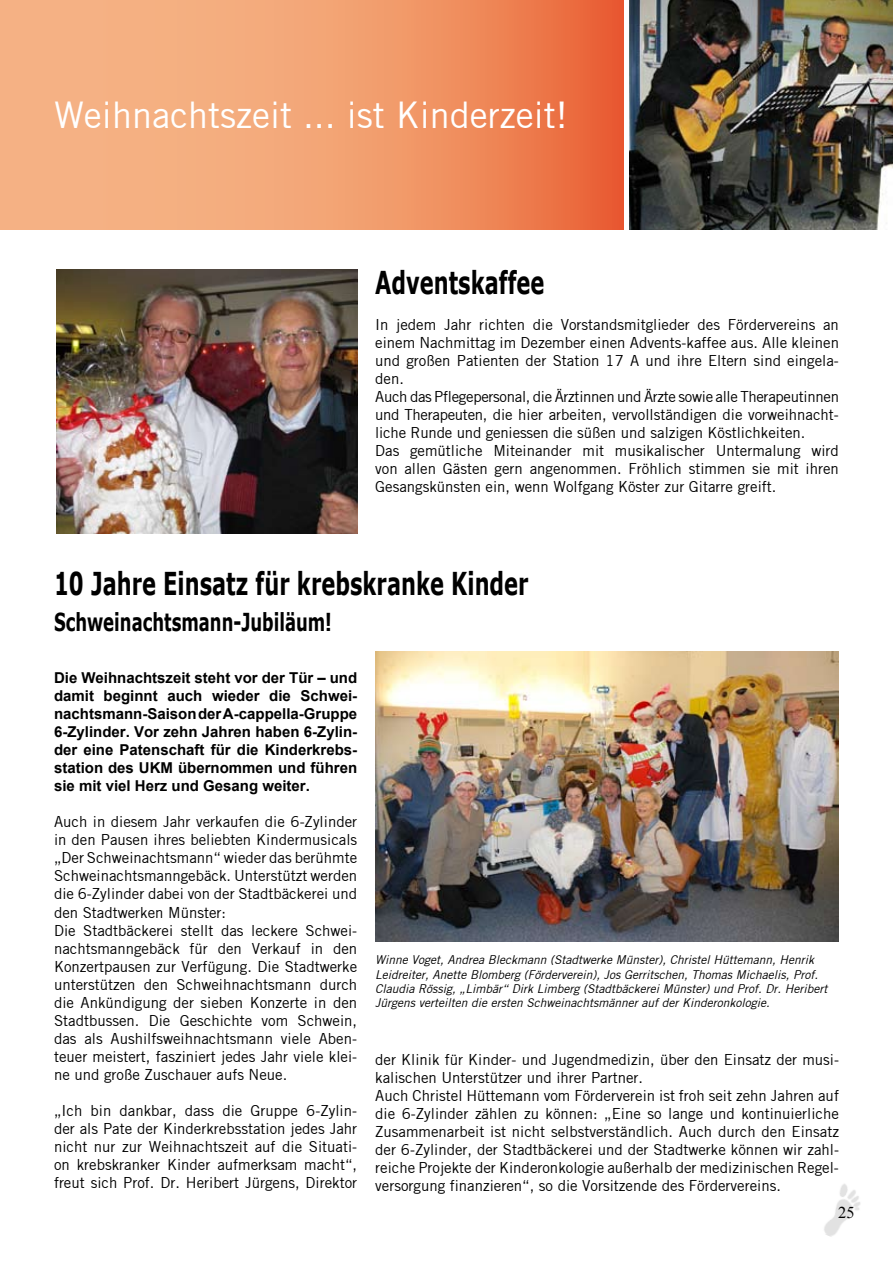
<style>
.page{position:relative;width:893px;height:1263px;background:#fff}
.page>*{position:absolute;margin:0;border:0;box-sizing:border-box;transform-origin:0 0}
.t1{font:36px "Trade Gothic";color:#fff}
.t2{font:700 31.5px "Verdana";color:#000;scale:.67 1}
.t3{font:700 24.75px "Verdana";color:#000;scale:.67 1}
.t4{font:16.5px "Times New Roman";color:#000}
.t5{font:15px/18px "Trade Gothic";color:#000}
.t6{font:700 15px/18px "Arial";color:#000;text-align:justify}
.t7{font:italic 12px/14.4px "Trade Gothic";color:#000}
</style>
<div class="page">
<svg style="left:0;top:0;width:624px;height:229px;background:#f19a6c"></svg>
<img style="left:56px;top:269px;width:301px;height:265px">
<img style="left:630px;top:0;width:263px;height:230px">
<img style="left:824px;top:1184px;width:37px;height:53px">
<img style="left:375px;top:651px;width:464px;height:290px">
<h1 class="t1" style="left:54px;top:94px;width:515px">Weihnachtszeit ... ist Kinderzeit!</h1>
<h2 class="t2" style="left:375px;top:262px;width:254px">Adventskaffee</h2>
<p class="t5" style="left:375px;top:315px;width:465px">In jedem Jahr richten die Vorstandsmitglieder des Fördervereins an einem Nachmittag im Dezember einen Advents-kaffee aus. Alle kleinen und großen Patienten der Station 17 A und ihre Eltern sind eingela&shy;den.<br>Auch das Pflegepersonal, die Ärztinnen und Ärzte sowie alle Therapeutinnen und Therapeuten, die hier arbeiten, vervollständigen die vorweihnacht&shy;liche Runde und geniessen die süßen und salzigen Köstlichkeiten.<br>Das gemütliche Miteinander mit musikalischer Untermalung wird von allen Gästen gern angenommen. Fröhlich stimmen sie mit ihren Gesangskünsten ein, wenn Wolfgang Köster zur Gitarre greift.</p>
<h2 class="t2" style="left:54px;top:563px;width:710px">10 Jahre Einsatz für krebskranke Kinder</h2>
<h3 class="t3" style="left:54px;top:606px;width:416px">Schweinachtsmann-Jubiläum!</h3>
<p class="t6" style="left:54px;top:670px;width:305px">Die Weihnachtszeit steht vor der Tür – und damit beginnt auch wieder die Schwei&shy;nachtsmann-Saison der A-cappella-Gruppe 6-Zylinder. Vor zehn Jahren haben 6-Zylin&shy;der eine Patenschaft für die Kinderkrebs&shy;station des UKM übernommen und führen sie mit viel Herz und Gesang weiter.</p>
<p class="t5" style="left:54px;top:813px;width:305px">Auch in diesem Jahr verkaufen die 6-Zylinder in den Pausen ihres beliebten Kindermusicals „Der Schweinachtsmann“ wieder das berühmte Schweinachtsmanngebäck. Unterstützt werden die 6-Zylinder dabei von der Stadtbäckerei und den Stadtwerken Münster:<br>Die Stadtbäckerei stellt das leckere Schwei&shy;nachtsmanngebäck für den Verkauf in den Konzertpausen zur Verfügung. Die Stadtwerke unterstützen den Schweihnachtsmann durch die Ankündigung der sieben Konzerte in den Stadtbussen. Die Geschichte vom Schwein, das als Aushilfsweihnachtsmann viele Aben&shy;teuer meistert, fasziniert jedes Jahr viele klei&shy;ne und große Zuschauer aufs Neue.</p>
<p class="t5" style="left:54px;top:1101px;width:305px;text-align:justify">„Ich bin dankbar, dass die Gruppe 6-Zylin&shy;der als Pate der Kinderkrebsstation jedes Jahr nicht nur zur Weihnachtszeit auf die Situati&shy;on krebskranker Kinder aufmerksam macht“, freut sich Prof. Dr. Heribert Jürgens, Direktor</p>
<p class="t7" style="left:375px;top:953px;width:454px">Winne Voget, Andrea Bleckmann (Stadtwerke Münster), Christel Hüttemann, Henrik Leidreiter, Anette Blomberg (Förderverein), Jos Gerritschen, Thomas Michaelis, Prof.<br>Claudia Rössig, „Limbär“ Dirk Limberg (Stadtbäckerei Münster) und Prof. Dr. Heribert Jürgens verteilten die ersten Schweinachtsmänner auf der Kinderonkologie.</p>
<p class="t5" style="left:375px;top:1050px;width:465px">der Klinik für Kinder- und Jugendmedizin, über den Einsatz der musi&shy;kalischen Unterstützer und ihrer Partner.<br>Auch Christel Hüttemann vom Förderverein ist froh seit zehn Jahren auf die 6-Zylinder zählen zu können: „Eine so lange und kontinuierliche Zusammenarbeit ist nicht selbstverständlich. Auch durch den Einsatz der 6-Zylinder, der Stadtbäckerei und der Stadtwerke können wir zahl&shy;reiche Projekte der Kinderonkologie außerhalb der medizinischen Regel&shy;versorgung finanzieren“, so die Vorsitzende des Fördervereins.</p>
<p class="t4" style="left:838px;top:1201px;width:18px">25</p>
</div>
